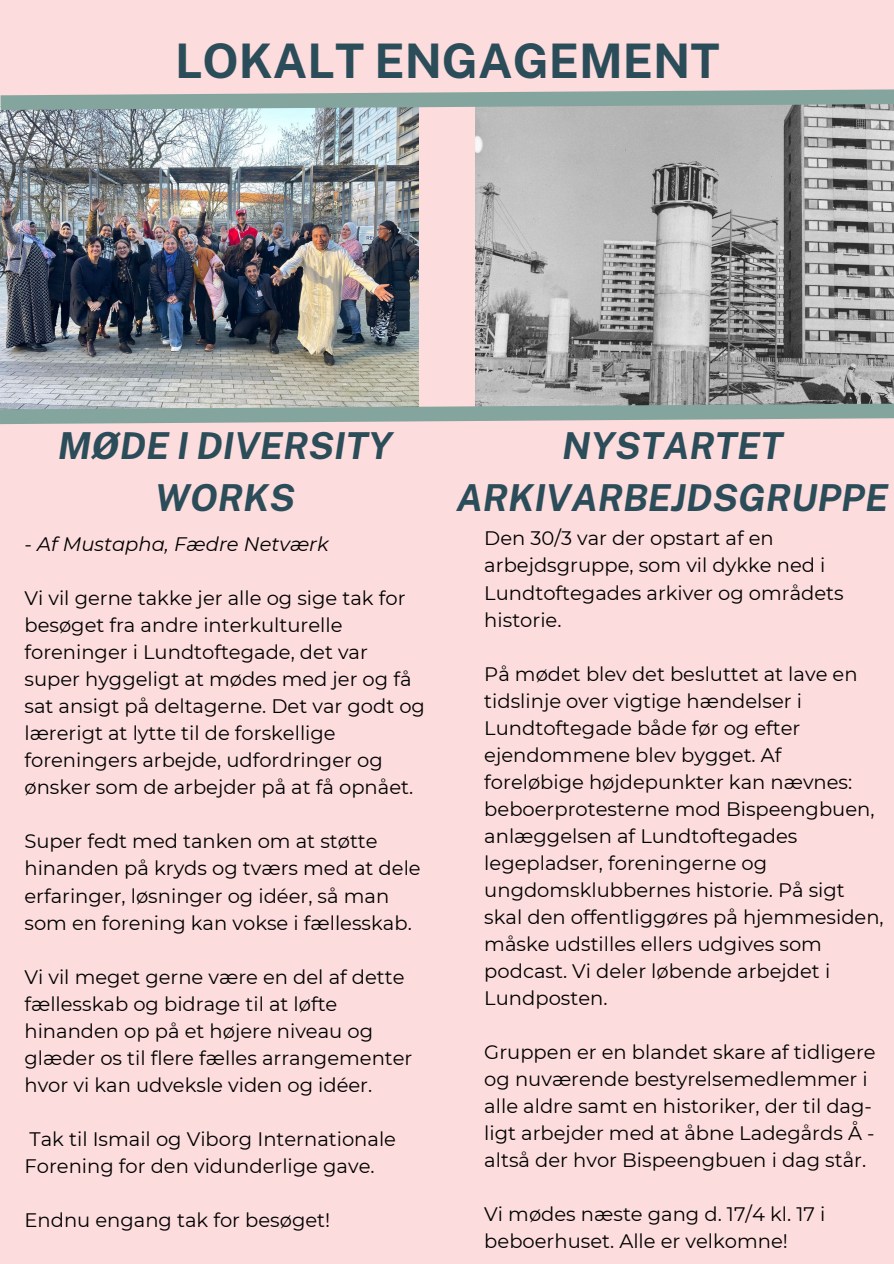
<style>
.page{position:relative;width:894px;height:1264px;background:#fff}
.page>*{position:absolute;margin:0;border:0;box-sizing:border-box;transform-origin:0 0}
.t1{font:700 47.55px "Public Sans";color:#2b4c59}
.t2{font:italic 700 37.05px/51.8px "Public Sans";color:#2b4c59;text-align:center}
.t3{font:19.5px/27px "Montserrat";color:#000}
.t4{font:italic 19.5px "Montserrat";color:#000}
</style>
<div class="page">
<div style="left:0;top:0;width:893px;height:1263px;background:#fcdcdc"></div>
<img style="left:0;top:117px;width:418px;height:279px">
<img style="left:475px;top:117px;width:418px;height:279px">
<svg style="left:0;top:396px;width:893px;height:29px;background:#a5b1ad"></svg>
<svg style="left:0;top:89px;width:893px;height:28px;background:#a4b3b0"></svg>
<h1 class="t1" style="left:175px;top:33px;width:546px">LOKALT ENGAGEMENT</h1>
<h2 class="t2" style="left:58px;top:419px;width:336px">MØDE I DIVERSITY<br>WORKS</h2>
<h2 class="t2" style="left:456px;top:419px;width:433px">NYSTARTET<br>ARKIVARBEJDSGRUPPE</h2>
<p class="t4" style="left:24px;top:532px;width:305px">- Af Mustapha, Fædre Netværk</p>
<p class="t3" style="left:24px;top:584px;width:402px">Vi vil gerne takke jer alle og sige tak for besøget fra andre interkulturelle foreninger i Lundtoftegade, det var super hyggeligt at mødes med jer og få sat ansigt på deltagerne. Det var godt og lærerigt at lytte til de forskellige foreningers arbejde, udfordringer og ønsker som de arbejder på at få opnået.</p>
<p class="t3" style="left:24px;top:828px;width:397px">Super fedt med tanken om at støtte hinanden på kryds og tværs med at dele erfaringer, løsninger og idéer, så man som en forening kan vokse i fællesskab.</p>
<p class="t3" style="left:24px;top:963px;width:389px">Vi vil meget gerne være en del af dette fællesskab og bidrage til at løfte hinanden op på et højere niveau og glæder os til flere fælles arrangementer hvor vi kan udveksle viden og idéer.</p>
<p class="t3" style="left:24px;top:1125px;width:373px">Tak til Ismail og Viborg Internationale<br>Forening for den vidunderlige gave.</p>
<p class="t3" style="left:24px;top:1206px;width:307px">Endnu engang tak for besøget!</p>
<p class="t3" style="left:484px;top:525px;width:361px">Den 30/3 var der opstart af en arbejdsgruppe, som vil dykke ned i<br>Lundtoftegades arkiver og områdets historie.</p>
<p class="t3" style="left:484px;top:660px;width:401px">På mødet blev det besluttet at lave en tidslinje over vigtige hændelser i Lundtoftegade både før og efter ejendommene blev bygget. Af foreløbige højdepunkter kan nævnes: beboerprotesterne mod Bispeengbuen, anlæggelsen af Lundtoftegades legepladser, foreningerne og ungdomsklubbernes historie. På sigt skal den offentliggøres på hjemmesiden, måske udstilles ellers udgives som podcast. Vi deler løbende arbejdet i Lundposten.</p>
<p class="t3" style="left:484px;top:1038px;width:393px">Gruppen er en blandet skare af tidligere og nuværende bestyrelsemedlemmer i alle aldre samt en historiker, der til dag&shy;ligt arbejder med at åbne Ladegårds Å - altså der hvor Bispeengbuen i dag står.</p>
<p class="t3" style="left:484px;top:1200px;width:342px">Vi mødes næste gang d. 17/4 kl. 17 i beboerhuset. Alle er velkomne!</p>
</div>
